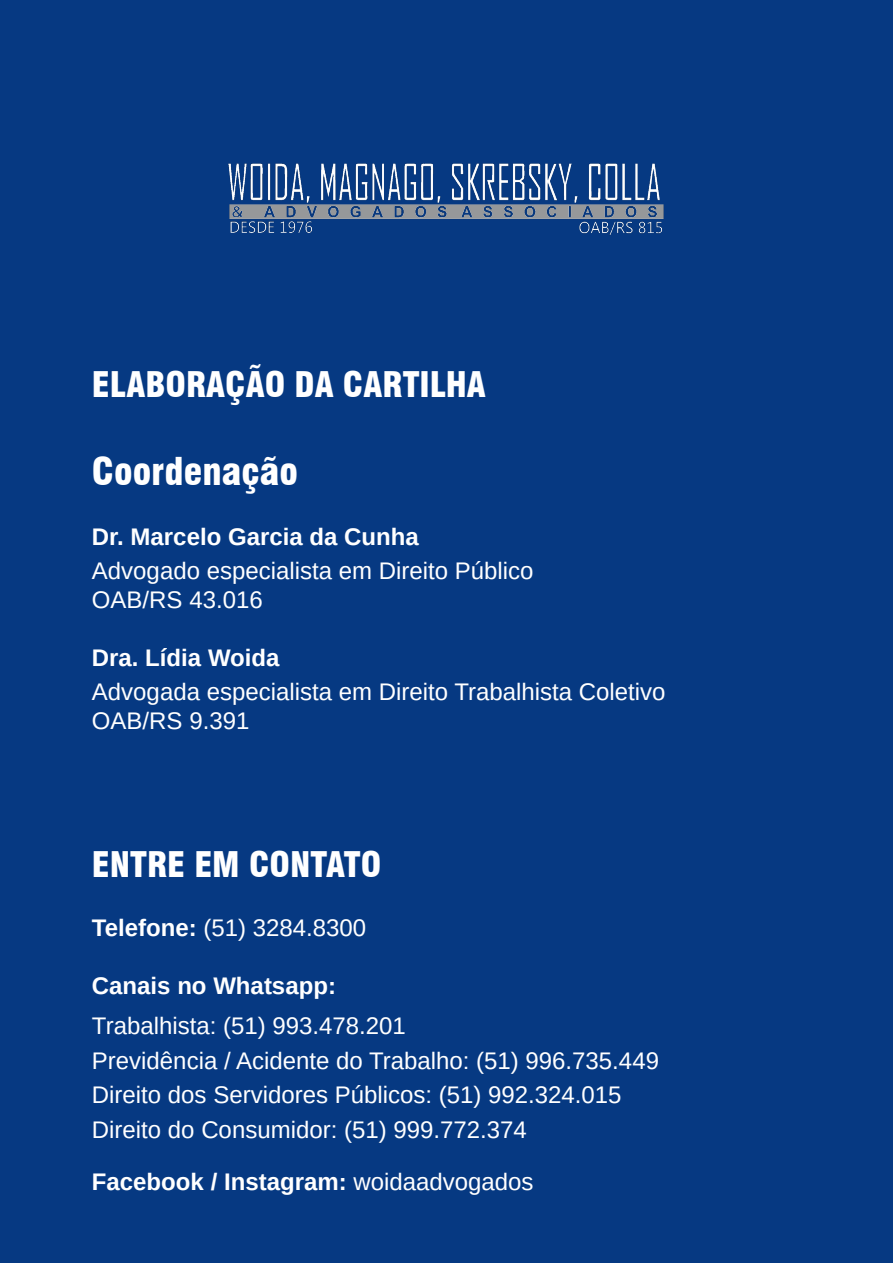
<style>
.page{position:relative;width:893px;height:1263px;background:#063982}
.page>*{position:absolute;margin:0;border:0;box-sizing:border-box;transform-origin:0 0}
.t1{font:900 condensed 37.5px "Swiss 721 BT";color:#fff}
.t2{font:900 condensed 34.5px "Swiss 721 BT";color:#fff}
.t3{font:24px "Liberation Sans";color:#fff}
.t4{font:700 24px "Liberation Sans";color:#fff}
.s1{font-weight:700}
.s2{font-weight:400}
</style>
<div class="page">
<img style="left:228px;top:163px;width:436px;height:72px">
<p class="t2" style="left:92px;top:364px;width:395px">ELABORAÇÃO DA CARTILHA</p>
<p class="t1" style="left:92px;top:449px;width:208px">Coordenação</p>
<p class="t4" style="left:92px;top:520px;width:328px">Dr. Marcelo Garcia da Cunha</p>
<p class="t3" style="left:92px;top:556px;width:443px">Advogado especialista em Direito Público</p>
<p class="t3" style="left:92px;top:584px;width:172px">OAB/RS 43.016</p>
<p class="t4" style="left:92px;top:641px;width:189px">Dra. Lídia Woida</p>
<p class="t3" style="left:92px;top:677px;width:575px">Advogada especialista em Direito Trabalhista Coletivo</p>
<p class="t3" style="left:92px;top:705px;width:159px">OAB/RS 9.391</p>
<p class="t2" style="left:92px;top:844px;width:291px">ENTRE EM CONTATO</p>
<p class="t3" style="left:92px;top:912px;width:276px"><span class="s1">Telefone:</span> (51) 3284.8300</p>
<p class="t4" style="left:92px;top:969px;width:246px">Canais no Whatsapp:</p>
<p class="t3" style="left:92px;top:1010px;width:315px">Trabalhista: (51) 993.478.201</p>
<p class="t3" style="left:92px;top:1045px;width:569px">Previdência / Acidente do Trabalho: (51) 996.735.449</p>
<p class="t3" style="left:92px;top:1079px;width:531px">Direito dos Servidores Públicos: (51) 992.324.015</p>
<p class="t3" style="left:92px;top:1114px;width:436px">Direito do Consumidor: (51) 999.772.374</p>
<p class="t4" style="left:92px;top:1165px;width:443px">Facebook / Instagram: <span class="s2">woidaadvogados</span></p>
</div>
